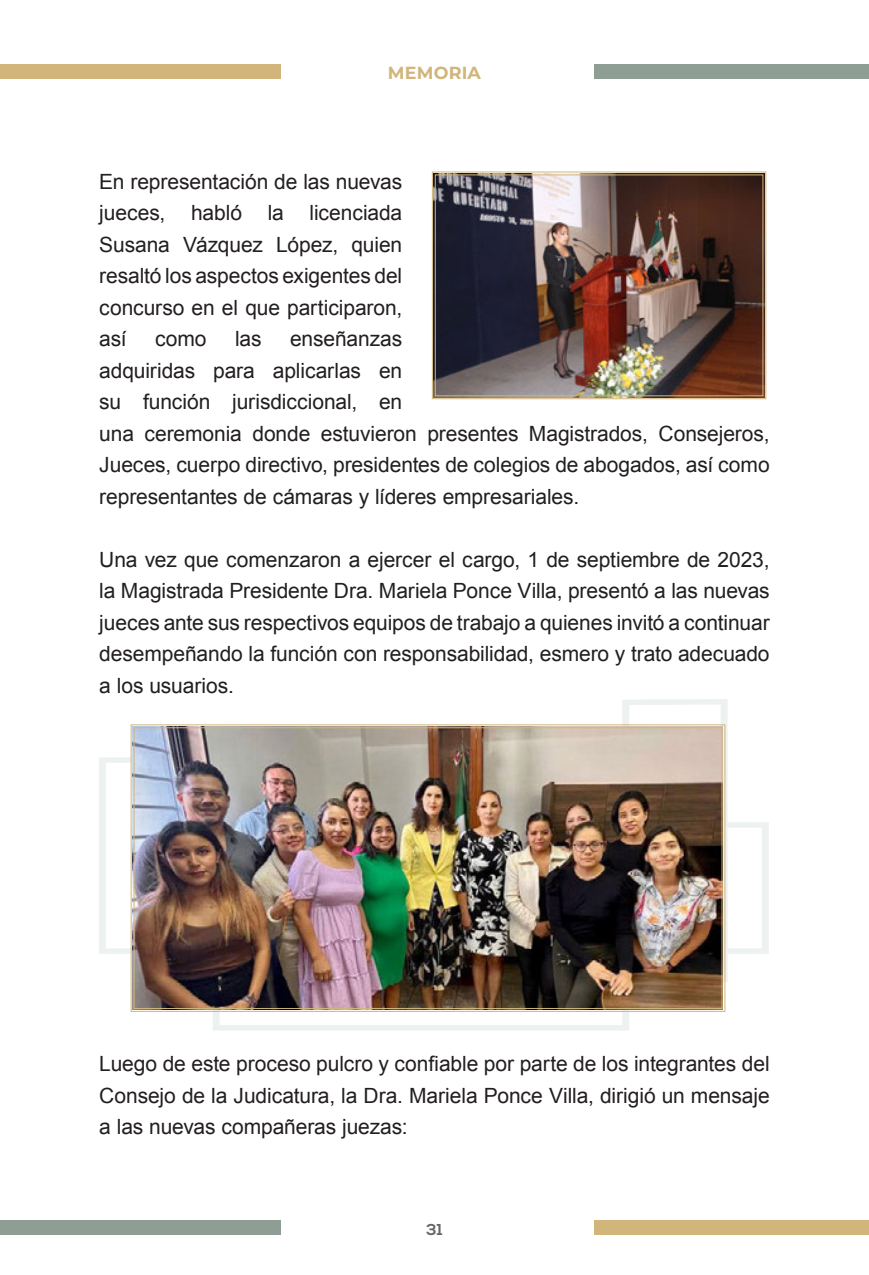
<style>
.page{position:relative;width:869px;height:1275px;background:#fff}
.page>*{position:absolute;margin:0;border:0;box-sizing:border-box;transform-origin:0 0}
._06_texto_general{font:21px/31.5px "Arial";letter-spacing:-.005em;color:#231f20;text-align:justify}
.t1{font:700 17.5px "Montserrat";letter-spacing:.01em;color:#d1b57a}
.t2{font:700 15.75px "Nexa";color:#666}
</style>
<div class="page">
<div style="left:0;top:1220px;width:280px;height:14px;background:#8f9e94"></div>
<div style="left:594px;top:1220px;width:274px;height:14px;background:#d1b57a"></div>
<div style="left:594px;top:64px;width:274px;height:15px;background:#8f9e94"></div>
<div style="left:0;top:64px;width:280px;height:15px;background:#d1b57a"></div>
<svg style="left:99px;top:699px;width:669px;height:331px"></svg>
<img style="left:130px;top:724px;width:595px;height:288px">
<div style="left:134px;top:727px;width:588px;height:282px;border:1px solid #d1b57a"></div>
<img style="left:431px;top:171px;width:335px;height:228px">
<div style="left:435px;top:175px;width:327px;height:221px;border:1px solid #d1b57a"></div>
<p class="t1" style="left:388px;top:60px;width:94px">MEMORIA</p>
<p class="_06_texto_general" style="left:99px;top:166px;width:304px">En representación de las nuevas jueces, habló la licenciada Susana Vázquez López, quien resaltó los aspectos exigentes del concurso en el que participaron, así</p>
<p class="_06_texto_general" style="left:155px;top:324px;width:53px">como</p>
<p class="_06_texto_general" style="left:235px;top:324px;width:28px">las</p>
<p class="_06_texto_general" style="left:99px;top:324px;width:671px;text-align:left;text-indent:191px">enseñanzas<br>adquiridas para aplicarlas en<br>su función jurisdiccional, en<br>una ceremonia donde estuvieron presentes Magistrados, Consejeros, Jueces, cuerpo directivo, presidentes de colegios de abogados, así como representantes de cámaras y líderes empresariales.</p>
<p class="_06_texto_general" style="left:99px;top:544px;width:671px">Una vez que comenzaron a ejercer el cargo, 1 de septiembre de 2023, la Magistrada Presidente Dra. Mariela Ponce Villa, presentó a las nuevas jueces ante sus respectivos equipos de trabajo a quienes invitó a continuar desempeñando la función con responsabilidad, esmero y trato adecuado a los usuarios.</p>
<p class="_06_texto_general" style="left:99px;top:1048px;width:671px">Luego de este proceso pulcro y confiable por parte de los integrantes del Consejo de la Judicatura, la Dra. Mariela Ponce Villa, dirigió un mensaje a las nuevas compañeras juezas:</p>
<p class="t2" style="left:426px;top:1220px;width:18px">31</p>
</div>
